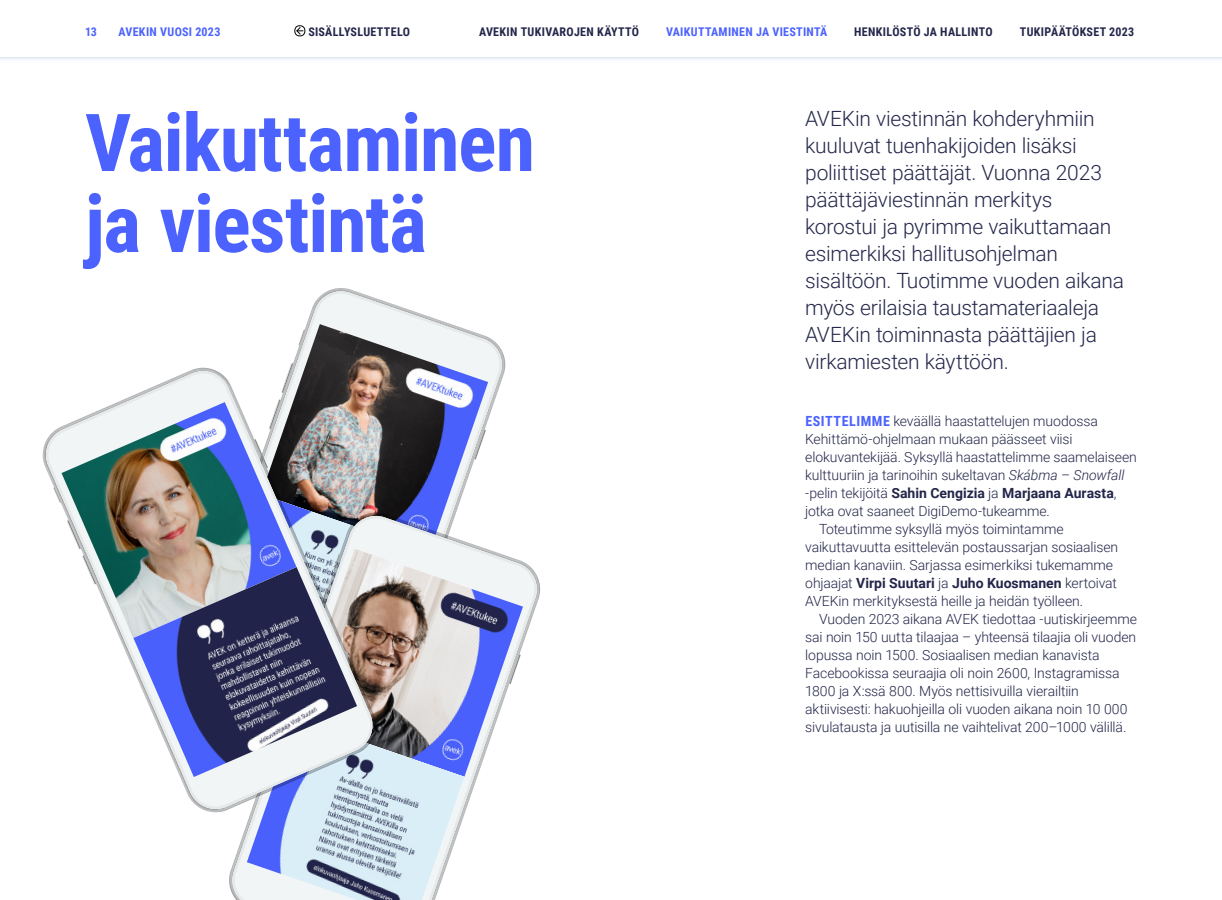
<style>
.page{position:relative;width:1222px;height:900px;background:#fff}
.page>*{position:absolute;margin:0;border:0;box-sizing:border-box;transform-origin:0 0}
.leipis__ensikappale{font:700 80px "Roboto Condensed";letter-spacing:-.015em;color:#4b62fe}
.Ingressi{font:300 21px/27px "Roboto";letter-spacing:-.015em;color:#23264a}
.leipis{font:300 14px/18px "Roboto";letter-spacing:-.01em;color:#23264a}
.leipis__ensikappale-2{font:300 14px/18px "Roboto";letter-spacing:-.01em;color:#23264a}
.t1{font:700 12px "Roboto Condensed";letter-spacing:.025em;color:#23264a}
.t2{font:700 12px "Roboto Condensed";letter-spacing:.025em;color:#4b62fe}
.s1{font-family:"Roboto Condensed";font-weight:700;color:#4b62fe}
.s2{font-style:italic}
.s3{font-weight:700}
</style>
<div class="page">
<svg style="left:0;top:57px;width:1222px;height:3px"></svg>
<svg style="left:294px;top:25px;width:11px;height:11px"></svg>
<svg style="left:307px;top:288px;width:198px;height:132px"></svg>
<img style="left:291px;top:324px;width:197px;height:185px">
<svg style="left:229px;top:513px;width:311px;height:387px"></svg>
<svg style="left:464px;top:777px;width:59px;height:123px"></svg>
<img style="left:380px;top:549px;width:143px;height:228px">
<img style="left:247px;top:719px;width:217px;height:181px">
<svg style="left:229px;top:364px;width:151px;height:452px"></svg>
<svg style="left:42px;top:367px;width:334px;height:446px"></svg>
<svg style="left:53px;top:487px;width:8px;height:16px"></svg>
<img style="left:61px;top:402px;width:290px;height:361px">
<img style="left:61px;top:402px;width:236px;height:236px">
<img style="left:133px;top:567px;width:224px;height:210px">
<p class="t2" style="left:85px;top:23px;width:13px">13</p>
<p class="t2" style="left:119px;top:23px;width:103px">AVEKIN VUOSI 2023</p>
<p class="t1" style="left:308px;top:23px;width:103px">SISÄLLYSLUETTELO</p>
<p class="t1" style="left:479px;top:23px;width:162px">AVEKIN TUKIVAROJEN KÄYTTÖ</p>
<p class="t2" style="left:666px;top:23px;width:163px">VAIKUTTAMINEN JA VIESTINTÄ</p>
<p class="t1" style="left:854px;top:23px;width:140px">HENKILÖSTÖ JA HALLINTO</p>
<p class="t1" style="left:1020px;top:23px;width:116px">TUKIPÄÄTÖKSET 2023</p>
<p class="leipis__ensikappale" style="left:85px;top:87px;width:451px">Vaikuttaminen</p>
<p class="leipis__ensikappale" style="left:85px;top:168px;width:343px">ja viestintä</p>
<p class="Ingressi" style="left:805px;top:104px;width:320px">AVEKin viestinnän kohderyhmiin kuuluvat tuenhakijoiden lisäksi poliittiset päättäjät. Vuonna 2023 päättäjäviestinnän merkitys korostui ja pyrimme vaikuttamaan esimerkiksi hallitusohjelman sisältöön. Tuotimme vuoden aikana myös erilaisia taustamateriaaleja AVEKin toiminnasta päättäjien ja virkamiesten käyttöön.</p>
<p class="leipis__ensikappale-2" style="left:805px;top:412px;width:333px"><span class="s1">ESITTELIMME</span> keväällä haastattelujen muodossa Kehittämö-ohjelmaan mukaan päässeet viisi elokuvantekijää. Syksyllä haastattelimme saamelaiseen kulttuuriin ja tarinoihin sukeltavan <span class="s2">Skábma – Snowfall </span>-pelin tekijöitä <span class="s3">Sahin Cengizia</span> ja <span class="s3">Marjaana Aurasta</span>, jotka ovat saaneet DigiDemo-tukeamme.</p>
<p class="leipis" style="left:805px;top:520px;width:314px;text-indent:14px">Toteutimme syksyllä myös toimintamme vaikuttavuutta esittelevän postaussarjan sosiaalisen median kanaviin. Sarjassa esimerkiksi tukemamme ohjaajat <span class="s3">Virpi Suutari</span> ja <span class="s3">Juho Kuosmanen</span> kertoivat AVEKin merkityksestä heille ja heidän työlleen.</p>
<p class="leipis" style="left:805px;top:610px;width:333px;text-indent:14px">Vuoden 2023 aikana AVEK tiedottaa -uutiskirjeemme sai noin 150 uutta tilaajaa – yhteensä tilaajia oli vuoden lopussa noin 1500. Sosiaalisen median kanavista Facebookissa seuraajia oli noin 2600, Instagramissa 1800 ja X:ssä 800. Myös nettisivuilla vierailtiin aktiivisesti: hakuohjeilla oli vuoden aikana noin 10 000 sivulatausta ja uutisilla ne vaihtelivat 200–1000 välillä.</p>
</div>
